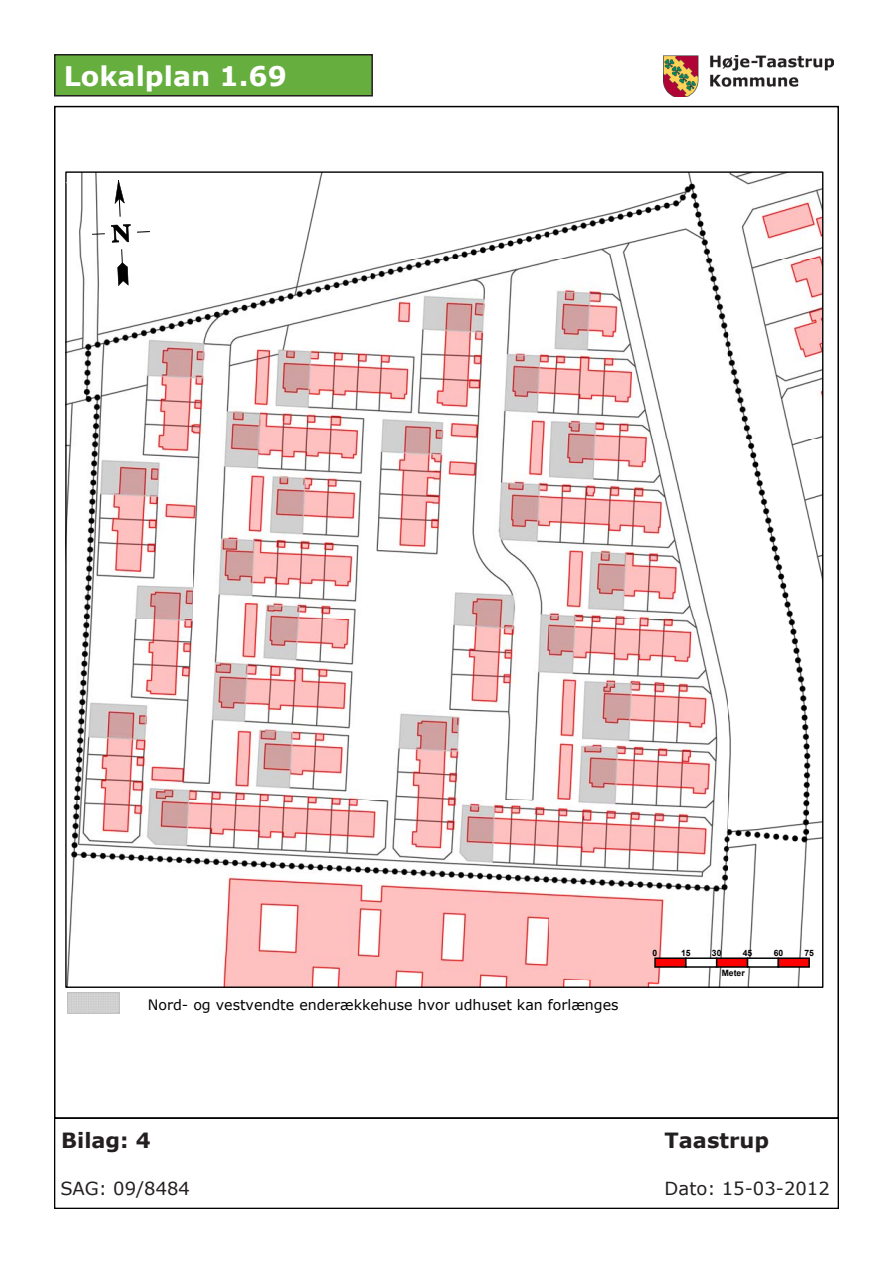
<style>
.page{position:relative;width:893px;height:1263px;background:#fff}
.page>*{position:absolute;margin:0;border:0;box-sizing:border-box;transform-origin:0 0}
.t1{font:700 27px "Verdana";color:#fff}
.t2{font:700 21px "Verdana";color:#231f20}
.t3{font:18px "Verdana";color:#231f20}
.t4{font:14.4px "Verdana";color:#000}
.t5{font:700 8.7px "Arial";color:#000}
</style>
<div class="page">
<img style="left:664px;top:55px;width:169px;height:42px">
<div style="left:55px;top:55px;width:317px;height:41px;background:#66ae3d"></div>
<div style="left:54px;top:54px;width:319px;height:43px;border:2px solid #231f20"></div>
<div style="left:54px;top:1117px;width:785px;height:92px;border:1px solid #000"></div>
<img style="left:67px;top:173px;width:754px;height:813px">
<svg style="left:137px;top:231px;width:13px;height:2px"></svg>
<svg style="left:92px;top:233px;width:13px;height:2px"></svg>
<svg style="left:111px;top:224px;width:19px;height:19px"></svg>
<svg style="left:115px;top:180px;width:10px;height:37px"></svg>
<svg style="left:117px;top:249px;width:11px;height:37px"></svg>
<div style="left:655px;top:958px;width:31px;height:9px;background:#f00"></div>
<div style="left:654px;top:957px;width:33px;height:11px;border:1px solid #000"></div>
<div style="left:686px;top:958px;width:31px;height:9px;background:#fff"></div>
<div style="left:685px;top:957px;width:32px;height:11px;border:1px solid #000"></div>
<div style="left:717px;top:958px;width:30px;height:9px;background:#f00"></div>
<div style="left:716px;top:957px;width:32px;height:11px;border:1px solid #000"></div>
<div style="left:747px;top:958px;width:31px;height:9px;background:#fff"></div>
<div style="left:747px;top:957px;width:32px;height:11px;border:1px solid #000"></div>
<div style="left:778px;top:958px;width:31px;height:9px;background:#f00"></div>
<div style="left:778px;top:957px;width:32px;height:11px;border:1px solid #000"></div>
<div style="left:67px;top:992px;width:53px;height:21px;border:1px solid #c0c0c0"></div>
<p class="t1" style="left:64px;top:59px;width:225px">Lokalplan 1.69</p>
<p class="t4" style="left:148px;top:996px;width:472px">Nord- og vestvendte enderækkehuse hvor udhuset kan forlænges</p>
<p class="t5" style="left:653px;top:947px;width:6px">0</p>
<p class="t5" style="left:681px;top:947px;width:11px">15</p>
<p class="t5" style="left:712px;top:947px;width:11px">30</p>
<p class="t5" style="left:743px;top:947px;width:11px">45</p>
<p class="t5" style="left:774px;top:947px;width:11px">60</p>
<p class="t5" style="left:804px;top:947px;width:11px">75</p>
<p class="t5" style="left:722px;top:967px;width:24px">Meter</p>
<p class="t2" style="left:61px;top:1127px;width:91px">Bilag: 4</p>
<p class="t3" style="left:60px;top:1176px;width:131px">SAG: 09/8484</p>
<p class="t2" style="left:665px;top:1127px;width:106px">Taastrup</p>
<p class="t3" style="left:665px;top:1176px;width:167px">Dato: 15-03-2012</p>
</div>
